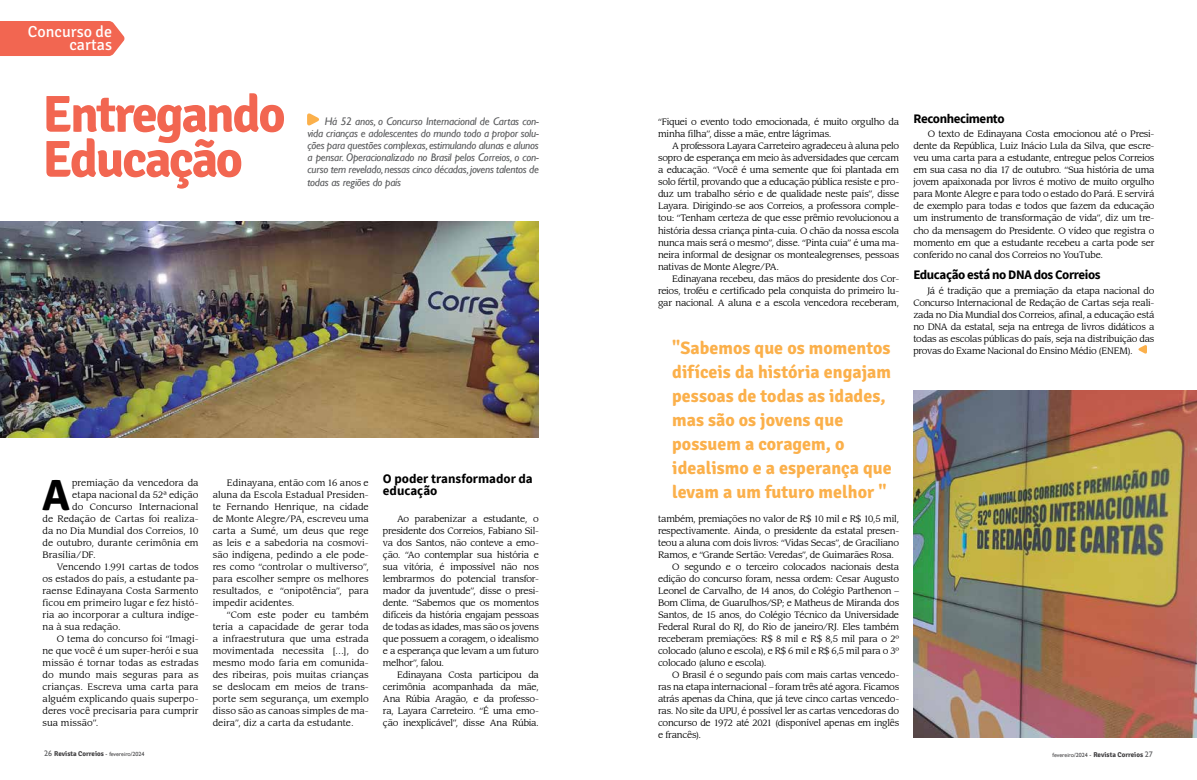
<style>
.page{position:relative;width:1197px;height:780px;background:#fff}
.page>*{position:absolute;margin:0;border:0;box-sizing:border-box;transform-origin:0 0}
.t1{font:700 52px/45px "Signika";letter-spacing:-.04em;color:#f26651}
.t2{font:700 43.6px "Signika";color:#000}
.t3{font:700 18px/24px "Signika";letter-spacing:.005em;color:#fbb04b}
.t4{font:16px/13px "Signika";color:#fff;text-align:right}
.t5{font:700 13px "Source Sans Pro";letter-spacing:-.03em;color:#000}
.t6{font:700 13px/12px "Source Sans Pro";color:#000}
.t7{font:italic 11px/12px "Gill Sans";letter-spacing:-.02em;color:#58595b;text-align:justify}
.t8{font:9px/12px "Advisor S Si";letter-spacing:-.015em;color:#000;text-align:justify}
.t9{font:9px "Advisor S Si";letter-spacing:.01em;color:#000}
.t10{font:9px "Advisor S Si";letter-spacing:.005em;color:#000}
.t11{font:9px "Advisor S Si";letter-spacing:.015em;color:#000}
.t12{font:700 7px "Signika";color:#414042}
.t13{font:6px "Gill Sans";color:#414042}
.s1{font-family:"Gill Sans";font-weight:400;font-size:8px;color:#58595b}
.s2{font-family:"Gill Sans";font-weight:400;font-size:6px}
.s3{font-family:"Signika";font-weight:700;font-size:7px}
.s4{font-size:8px;color:#58595b}
</style>
<div class="page">
<div style="left:0;top:21px;width:125px;height:35px;background:#f26651"></div>
<svg style="left:307px;top:113px;width:12px;height:13px"></svg>
<img style="left:0;top:221px;width:539px;height:216px">
<svg style="left:1138px;top:345px;width:8px;height:9px"></svg>
<img style="left:913px;top:390px;width:283px;height:347px">
<h3 class="t4" style="left:28px;top:26px;width:86px">Concurso de cartas</h3>
<h1 class="t1" style="left:43px;top:92px;width:244px">Entregando<br>Educação</h1>
<p class="t7" style="left:307px;top:116px;width:233px;text-indent:17px">Há 52 anos, o Concurso Internacional de Cartas con&shy;vida crianças e adolescentes do mundo todo a propor solu&shy;ções para questões complexas, estimulando alunas e alunos a pensar. Operacionalizado no Brasil pelos Correios, o con&shy;curso tem revelado, nessas cinco décadas, jovens talentos de todas as regiões do país</p>
<h2 class="t2" style="left:42px;top:468px;width:29px">A</h2>
<p class="t8" style="left:72px;top:476px;width:128px">premiação da vencedora da</p>
<p class="t8" style="left:72px;top:488px;width:128px">etapa nacional da 52ª edição</p>
<p class="t10" style="left:72px;top:501px;width:128px">do Concurso Internacional</p>
<p class="t9" style="left:43px;top:513px;width:157px">de Redação de Cartas foi realiza-</p>
<p class="t8" style="left:43px;top:524px;width:157px">da no Dia Mundial dos Correios, 10</p>
<p class="t8" style="left:43px;top:536px;width:157px">de outubro, durante cerimônia em</p>
<p class="t9" style="left:43px;top:549px;width:55px">Brasília/DF.</p>
<p class="t8" style="left:57px;top:560px;width:143px">Vencendo 1.991 cartas de todos</p>
<p class="t10" style="left:43px;top:573px;width:157px">os estados do país, a estudante pa-</p>
<p class="t9" style="left:43px;top:585px;width:157px">raense Edinayana Costa Sarmento</p>
<p class="t8" style="left:43px;top:596px;width:157px">ficou em primeiro lugar e fez histó-</p>
<p class="t9" style="left:43px;top:609px;width:157px">ria ao incorporar a cultura indíge-</p>
<p class="t8" style="left:43px;top:620px;width:80px">na à sua redação.</p>
<p class="t8" style="left:57px;top:632px;width:143px">O tema do concurso foi “Imagi-</p>
<p class="t10" style="left:43px;top:645px;width:157px">ne que você é um super-herói e sua</p>
<p class="t9" style="left:43px;top:657px;width:157px">missão é tornar todas as estradas</p>
<p class="t9" style="left:43px;top:669px;width:157px">do mundo mais seguras para as</p>
<p class="t11" style="left:43px;top:681px;width:157px">crianças. Escreva uma carta para</p>
<p class="t10" style="left:43px;top:693px;width:157px">alguém explicando quais superpo-</p>
<p class="t9" style="left:43px;top:705px;width:157px">deres você precisaria para cumprir</p>
<p class="t11" style="left:43px;top:717px;width:57px">sua missão”.</p>
<p class="t8" style="left:213px;top:476px;width:157px;text-indent:14px">Edinayana, então com 16 anos e aluna da Escola Estadual Presiden&shy;te Fernando Henrique, na cidade de Monte Alegre/PA, escreveu uma carta a Sumé, um deus que rege as leis e a sabedoria na cosmovi&shy;são indígena, pedindo a ele pode&shy;res como “controlar o multiverso”, para escolher sempre os melhores resultados, e “onipotência”, para impedir acidentes.</p>
<p class="t8" style="left:213px;top:608px;width:157px;text-indent:14px">“Com este poder eu também teria a capacidade de gerar toda a infraestrutura que uma estrada movimentada necessita […], do mesmo modo faria em comunida&shy;des ribeiras, pois muitas crianças se deslocam em meios de trans&shy;porte sem segurança, um exemplo disso são as canoas simples de ma&shy;deira”, diz a carta da estudante.</p>
<h3 class="t6" style="left:383px;top:473px;width:151px">O poder transformador da educação</h3>
<p class="t8" style="left:383px;top:512px;width:157px;text-indent:14px">Ao parabenizar a estudante, o presidente dos Correios, Fabiano Sil&shy;va dos Santos, não conteve a emo&shy;ção. “Ao contemplar sua história e sua vitória, é impossível não nos lembrarmos do potencial transfor&shy;mador da juventude”, disse o presi&shy;dente. “Sabemos que os momentos difíceis da história engajam pessoas de todas as idades, mas são os jovens que possuem a coragem, o idealismo e a esperança que levam a um futuro melhor”, falou.</p>
<p class="t8" style="left:383px;top:668px;width:157px;text-indent:14px">Edinayana Costa participou da cerimônia acompanhada da mãe, Ana Rúbia Aragão, e da professo&shy;ra, Layara Carreteiro. “É uma emo&shy;ção inexplicável”, disse Ana Rúbia.</p>
<h3 class="t5" style="left:913px;top:110px;width:93px">Reconhecimento</h3>
<p class="t8" style="left:913px;top:128px;width:242px;text-indent:14px">O texto de Edinayana Costa emocionou até o Presi&shy;dente da República, Luiz Inácio Lula da Silva, que escre&shy;veu uma carta para a estudante, entregue pelos Correios em sua casa no dia 17 de outubro. “Sua história de uma jovem apaixonada por livros é motivo de muito orgulho para Monte Alegre e para todo o estado do Pará. E servirá de exemplo para todas e todos que fazem da educação um instrumento de transformação de vida”, diz um tre&shy;cho da mensagem do Presidente. O vídeo que registra o momento em que a estudante recebeu a carta pode ser conferido no canal dos Correios no YouTube.</p>
<p class="t8" style="left:658px;top:116px;width:242px">“Fiquei o evento todo emocionada, é muito orgulho da minha filha”, disse a mãe, entre lágrimas.</p>
<p class="t8" style="left:658px;top:140px;width:242px;text-indent:14px">A professora Layara Carreteiro agradeceu à aluna pelo sopro de esperança em meio às adversidades que cercam a educação. “Você é uma semente que foi plantada em solo fértil, provando que a educação pública resiste e pro&shy;duz um trabalho sério e de qualidade neste país”, disse Layara. Dirigindo-se aos Correios, a professora comple&shy;tou: “Tenham certeza de que esse prêmio revolucionou a história dessa criança pinta-cuia. O chão da nossa escola nunca mais será o mesmo”, disse. “Pinta cuia” é uma ma&shy;neira informal de designar os montealegrenses, pessoas nativas de Monte Alegre/PA.</p>
<p class="t8" style="left:658px;top:272px;width:242px;text-indent:14px">Edinayana recebeu, das mãos do presidente dos Cor&shy;reios, troféu e certificado pela conquista do primeiro lu&shy;gar nacional. A aluna e a escola vencedora receberam,</p>
<h3 class="t5" style="left:913px;top:266px;width:189px">Educação está no DNA dos Correios</h3>
<p class="t8" style="left:913px;top:284px;width:242px;text-indent:14px">Já é tradição que a premiação da etapa nacional do Concurso Internacional de Redação de Cartas seja reali&shy;zada no Dia Mundial dos Correios, afinal, a educação está no DNA da estatal, seja na entrega de livros didáticos a todas as escolas públicas do país, seja na distribuição das</p>
<h3 class="t3" style="left:672px;top:336px;width:220px">"Sabemos que os momentos</h3>
<p class="t8" style="left:913px;top:344px;width:221px">provas do Exame Nacional do Ensino Médio (ENEM).</p>
<h3 class="t3" style="left:672px;top:360px;width:221px">difíceis da história engajam pessoas de todas as idades, mas são os jovens que possuem a coragem, o idealismo e a esperança que levam a um futuro melhor "</h3>
<p class="t8" style="left:658px;top:512px;width:242px">também, premiações no valor de R$ 10 mil e R$ 10,5 mil,</p>
<p class="t8" style="left:658px;top:524px;width:242px">respectivamente. Ainda, o presidente da estatal presen-</p>
<p class="t8" style="left:658px;top:536px;width:242px">teou a aluna com dois livros: “Vidas Secas”, de Graciliano</p>
<p class="t8" style="left:658px;top:548px;width:237px">Ramos, e “Grande Sertão: Veredas”, de Guimarães Rosa.</p>
<p class="t8" style="left:672px;top:560px;width:228px">O segundo e o terceiro colocados nacionais desta</p>
<p class="t8" style="left:658px;top:572px;width:242px">edição do concurso foram, nessa ordem: Cesar Augusto</p>
<p class="t8" style="left:658px;top:584px;width:242px">Leonel de Carvalho, de 14 anos, do Colégio Parthenon –</p>
<p class="t8" style="left:658px;top:596px;width:242px">Bom Clima, de Guarulhos/SP; e Matheus de Miranda dos</p>
<p class="t8" style="left:658px;top:608px;width:242px">Santos, de 15 anos, do Colégio Técnico da Universidade</p>
<p class="t8" style="left:658px;top:620px;width:242px">Federal Rural do RJ, do Rio de janeiro/RJ. Eles também</p>
<p class="t8" style="left:658px;top:632px;width:242px">receberam premiações: R$ 8 mil e R$ 8,5 mil para o 2º</p>
<p class="t8" style="left:658px;top:644px;width:242px">colocado (aluno e escola), e R$ 6 mil e R$ 6,5 mil para o 3º</p>
<p class="t8" style="left:658px;top:656px;width:110px">colocado (aluno e escola).</p>
<p class="t8" style="left:672px;top:668px;width:228px">O Brasil é o segundo país com mais cartas vencedo-</p>
<p class="t8" style="left:658px;top:680px;width:242px">ras na etapa internacional – foram três até agora. Ficamos</p>
<p class="t8" style="left:658px;top:692px;width:242px">atrás apenas da China, que já teve cinco cartas vencedo-</p>
<p class="t8" style="left:658px;top:704px;width:242px">ras. No site da UPU, é possível ler as cartas vencedoras do</p>
<p class="t8" style="left:658px;top:716px;width:242px">concurso de 1972 até 2021 (disponível apenas em inglês</p>
<p class="t8" style="left:658px;top:728px;width:45px">e francês).</p>
<p class="t12" style="left:44px;top:749px;width:102px"><span class="s1">26</span> Revista Correios <span class="s2">- fevereiro/2024</span></p>
<p class="t13" style="left:1052px;top:751px;width:102px">fevereiro/2024 - <span class="s3">Revista Correios</span> <span class="s4">27</span></p>
</div>
